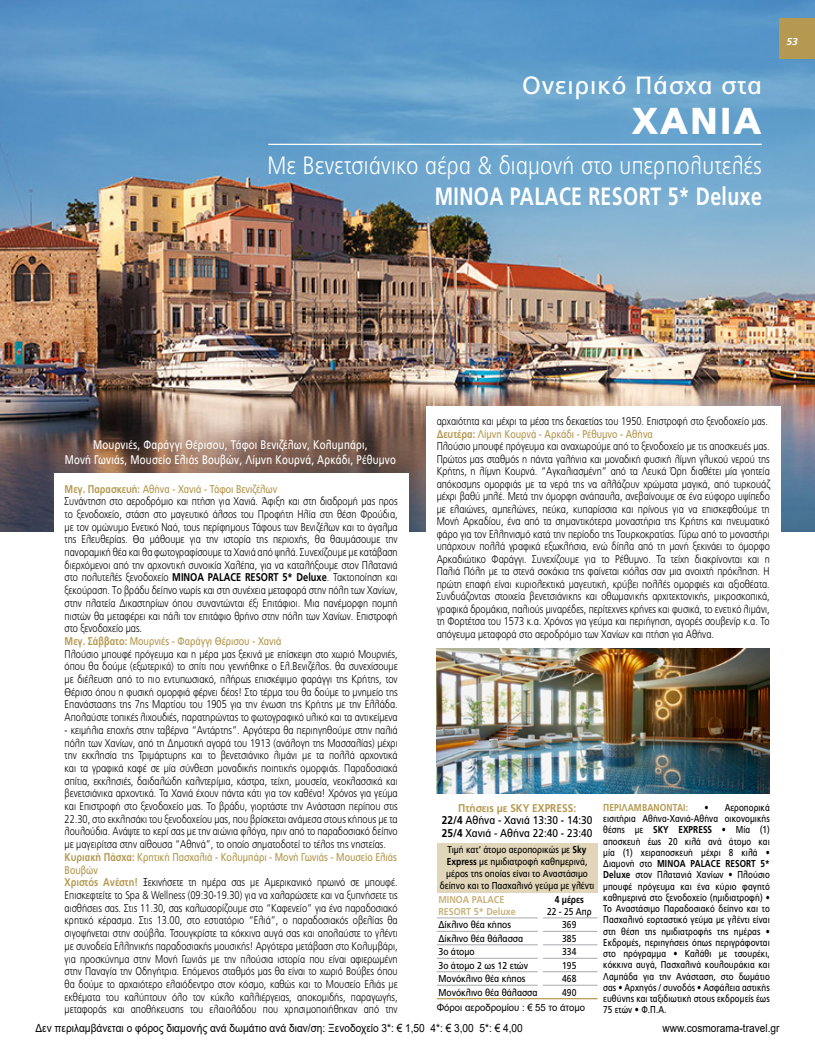
<style>
.page{position:relative;width:815px;height:1063px;background:#fff}
.page>*{position:absolute;margin:0;border:0;box-sizing:border-box;transform-origin:0 0}
.t1{font:900 37.5px "PF Catalog";color:#fff}
.t2{font:300 25px "PF Catalog";letter-spacing:.02em;color:#fff;scale:.85 1}
.t3{font:700 25px "PF Catalog";letter-spacing:.02em;color:#fff;scale:.78 1}
.t4{font:25px "PF Catalog";letter-spacing:.04em;color:#fff}
.t5{font:12.5px/15px "PF Catalog";letter-spacing:.02em;color:#fff;text-align:center;scale:.8 1}
.t6{font:300 11.25px/12.8px "PF Catalog";color:#000;scale:.82 1}
.t7{font:11.25px "Arial";color:#000;scale:.9 1}
.t8{font:11.25px/12.5px "PF Catalog";color:#000;text-align:center;scale:.9 1}
.t9{font:10px/11.2px "PF Catalog";color:#000;text-align:justify;scale:.82 1}
.t10{font:10px/12px "PF Catalog";color:#000;text-align:center;scale:.85 1}
.t11{font:10px "PF Catalog";color:#000;scale:.88 1}
.t12{font:10px "Arial";color:#000;scale:.95 1}
.t13{font:700 10px/12px "PF Catalog";color:#c7b37c;scale:.9 1}
.t14{font:700 10px "PF Catalog";letter-spacing:.01em;color:#b59951;scale:.85 1}
.t15{font:700 10px "PF Catalog";color:#000;scale:.85 1}
.t16{font:italic 700 10px "PF Catalog";color:#fff}
.s1{font-weight:700;color:#b59951}
.s2{font-weight:400;color:#b59951}
.s3{font-weight:700}
</style>
<div class="page">
<img style="left:0;top:0;width:815px;height:531px">
<div style="left:780px;top:18px;width:35px;height:40px;background:#b59951"></div>
<div style="left:54px;top:474px;width:354px;height:544px;background:#fff"></div>
<div style="left:426px;top:406px;width:354px;height:136px;background:#fff"></div>
<img style="left:437px;top:648px;width:333px;height:145px">
<div style="left:437px;top:843px;width:161px;height:50px;background:#e1d6b9"></div>
<svg style="left:437px;top:917px;width:161px;height:68px"></svg>
<hr style="left:437px;top:918px;width:101px;height:1px;background:#a7a9ac">
<hr style="left:543px;top:918px;width:55px;height:1px;background:#a7a9ac">
<hr style="left:437px;top:931px;width:101px;height:1px;background:#a7a9ac">
<hr style="left:543px;top:931px;width:55px;height:1px;background:#a7a9ac">
<hr style="left:437px;top:945px;width:101px;height:1px;background:#a7a9ac">
<hr style="left:543px;top:945px;width:55px;height:1px;background:#a7a9ac">
<hr style="left:437px;top:958px;width:101px;height:1px;background:#a7a9ac">
<hr style="left:543px;top:958px;width:55px;height:1px;background:#a7a9ac">
<hr style="left:437px;top:971px;width:101px;height:1px;background:#a7a9ac">
<hr style="left:543px;top:971px;width:55px;height:1px;background:#a7a9ac">
<hr style="left:437px;top:985px;width:101px;height:1px;background:#a7a9ac">
<hr style="left:543px;top:985px;width:55px;height:1px;background:#a7a9ac">
<div style="left:538px;top:893px;width:5px;height:25px;background:#fff"></div>
<div style="left:538px;top:918px;width:5px;height:13px;background:#fff"></div>
<div style="left:538px;top:931px;width:5px;height:14px;background:#fff"></div>
<div style="left:538px;top:945px;width:5px;height:13px;background:#fff"></div>
<div style="left:538px;top:958px;width:5px;height:14px;background:#fff"></div>
<div style="left:538px;top:972px;width:5px;height:13px;background:#fff"></div>
<hr style="left:437px;top:998px;width:103px;height:1px;background:#b59951">
<hr style="left:540px;top:998px;width:58px;height:1px;background:#b59951">
<hr style="left:268px;top:144px;width:494px;height:1px;background:#fff">
<h2 class="t4" style="left:522px;top:71px;width:241px">Ονειρικό Πάσχα στα</h2>
<h1 class="t1" style="left:632px;top:99px;width:132px">ΧΑΝΙΑ</h1>
<h2 class="t2" style="left:268px;top:151px;width:583px">Με Βενετσιάνικο αέρα &amp; διαμονή στο υπερπολυτελές</h2>
<h2 class="t3" style="left:435px;top:182px;width:421px">MINOA PALACE RESORT 5* Deluxe</h2>
<p class="t16" style="left:786px;top:36px;width:15px">53</p>
<p class="t6" style="left:437px;top:415px;width:408px">αρχαιότητα και μέχρι τα μέσα της δεκαετίας του 1950. Επιστροφή στο ξενοδοχείο μας.<br><span class="s1">Δευτέρα:</span> <span class="s2">Λίμνη Κουρνά - Αρκάδι - Ρέθυμνο - Αθήνα<br></span>Πλούσιο μπουφέ πρόγευμα και αναχωρούμε από το ξενοδοχείο με τις αποσκευές μας.<br>Πρώτος μας σταθμός η πάντα γαλήνια και μοναδική φυσική λίμνη γλυκού νερού της Κρήτης, η λίμνη Κουρνά. “Αγκαλιασμένη” από τα Λευκά Όρη διαθέτει μία γοητεία απόκοσμης ομορφιάς με τα νερά της να αλλάζουν χρώματα μαγικά, από τυρκουάζ μέχρι βαθύ μπλέ. Μετά την όμορφη ανάπαυλα, ανεβαίνουμε σε ένα εύφορο υψίπεδο με ελαιώνες, αμπελώνες, πεύκα, κυπαρίσσια και πρίνους για να επισκεφθούμε τη Μονή Αρκαδίου, ένα από τα σημαντικότερα μοναστήρια της Κρήτης και πνευματικό φάρο για τον Ελληνισμό κατά την περίοδο της Τουρκοκρατίας. Γύρω από το μοναστήρι υπάρχουν πολλά γραφικά εξωκλήσια, ενώ δίπλα από τη μονή ξεκινάει το όμορφο Αρκαδιώτικο Φαράγγι. Συνεχίζουμε για το Ρέθυμνο. Τα τείχη διακρίνονται και η Παλιά Πόλη με τα στενά σοκάκια της φαίνεται κιόλας σαν μια ανοιχτή πρόκληση. Η πρώτη επαφή είναι κυριολεκτικά μαγευτική, κρύβει πολλές ομορφιές και αξιοθέατα.<br>Συνδυάζοντας στοιχεία βενετσιάνικης και οθωμανικής αρχιτεκτονικής, μικροσκοπικά, γραφικά δρομάκια, παλιούς μιναρέδες, περίτεχνες κρήνες και φυσικά, το ενετικό λιμάνι, τη Φορτέτσα του 1573 κ.α. Χρόνος για γεύμα και περιήγηση, αγορές σουβενίρ κ.α. Το απόγευμα μεταφορά στο αεροδρόμιο των Χανίων και πτήση για Αθήνα.</p>
<p class="t5" style="left:65px;top:438px;width:416px">Μουρνιές, Φαράγγι Θέρισου, Τάφοι Βενιζέλων, Κολυμπάρι,<br>Μονή Γωνιάς, Μουσείο Ελιάς Βουβών, Λίμνη Κουρνά, Αρκάδι, Ρέθυμνο</p>
<p class="t6" style="left:65px;top:482px;width:408px"><span class="s1">Μεγ. Παρασκευή:</span> <span class="s2">Αθήνα - Χανιά - Τάφοι Βενιζέλων<br></span>Συνάντηση στο αεροδρόμιο και πτήση για Χανιά. Άφιξη και στη διαδρομή μας προς το ξενοδοχείο, στάση στο μαγευτικό άλσος του Προφήτη Ηλία στη θέση Φρούδια, με τον ομώνυμο Ενετικό Ναό, τους περίφημους Τάφους των Βενιζέλων και το άγαλμα της Ελευθερίας. Θα μάθουμε για την ιστορία της περιοχής, θα θαυμάσουμε την πανοραμική θέα και θα φωτογραφίσουμε τα Χανιά από ψηλά. Συνεχίζουμε με κατάβαση διερχόμενοι από την αρχοντική συνοικία Χαλέπα, για να καταλήξουμε στον Πλατανιά στο πολυτελές ξενοδοχείο <span class="s3">MINOA PALACE RESORT 5* Deluxe</span>. Τακτοποίηση και ξεκούραση. Tο βράδυ δείπνο νωρίς και στη συνέχεια μεταφορά στην πόλη των Χανίων, στην πλατεία Δικαστηρίων όπου συναντώνται έξι Επιτάφιοι. Μια πανέμορφη πομπή πιστών θα μεταφέρει και πάλι τον επιτάφιο θρήνο στην πόλη των Χανίων. Επιστροφή στο ξενοδοχείο μας.<br><span class="s1">Μεγ. Σάββατο:</span> <span class="s2">Μουρνιές - Φαράγγι Θέρισου - Χανιά<br></span>Πλούσιο μπουφέ πρόγευμα και η μέρα μας ξεκινά με επίσκεψη στο χωριό Μουρνιές, όπου θα δούμε (εξωτερικά) το σπίτι που γεννήθηκε ο Ελ.Βενιζέλος. θα συνεχίσουμε με διέλευση από το πιο εντυπωσιακό, πλήρως επισκέψιμο φαράγγι της Κρήτης, τον Θέρισο όπου η φυσική ομορφιά φέρνει δέος! Στο τέρμα του θα δούμε το μνημείο της Επανάστασης της 7ης Μαρτίου του 1905 για την ένωση της Κρήτης με την Ελλάδα.<br>Απολαύστε τοπικές λιχουδιές, παρατηρώντας το φωτογραφικό υλικό και τα αντικείμενα</p>
<p class="t6" style="left:65px;top:724px;width:408px">- κειμήλια εποχής στην ταβέρνα “Αντάρτης”. Αργότερα θα περιηγηθούμε στην παλιά πόλη των Χανίων, από τη Δημοτική αγορά του 1913 (ανάλογη της Μασσαλίας) μέχρι την εκκλησία της Τριμάρτυρης και το βενετσιάνικο λιμάνι με τα πολλά αρχοντικά και τα γραφικά καφέ σε μία σύνθεση μοναδικής ποιητικής ομορφιάς. Παραδοσιακά σπίτια, εκκλησιές, δαιδαλώδη καλντερίμια, κάστρα, τείχη, μουσεία, νεοκλασσικά και βενετσιάνικα αρχοντικά. Τα Χανιά έχουν πάντα κάτι για τον καθένα! Χρόνος για γεύμα και Επιστροφή στο ξενοδοχείο μας. Το βράδυ, γιορτάστε την Ανάσταση περίπου στις 22.30, στο εκκλησάκι του ξενοδοχείου μας, που βρίσκεται ανάμεσα στους κήπους με τα λουλούδια. Ανάψτε το κερί σας με την αιώνια φλόγα, πριν από το παραδοσιακό δείπνο με μαγειρίτσα στην αίθουσα “Αθηνά”, το οποίο σηματοδοτεί το τέλος της νηστείας.<br><span class="s1">Κυριακή Πάσχα:</span> <span class="s2">Κρητική Πασχαλιά - Κολυμπάρι - Μονή Γωνιάς - Μουσείο Ελιάς Βουβών<br></span><span class="s1">Χριστός Ανέστη!</span> Ξεκινήσετε τη ημέρα σας με Αμερικανικό πρωινό σε μπουφέ.<br>Επισκεφτείτε το Spa &amp; Wellness (09:30-19.30) για να χαλαρώσετε και να ξυπνήσετε τις αισθήσεις σας. Στις 11.30, σας καλωσορίζουμε στο “Καφενείο” για ένα παραδοσιακό κρητικό κέρασμα. Στις 13.00, στο εστιατόριο “Ελιά”, ο παραδοσιακός οβελίας θα σιγοψήνεται στην σούβλα. Τσουγκρίστε τα κόκκινα αυγά σας και απολαύστε το γλέντι με συνοδεία Ελληνικής παραδοσιακής μουσικής! Αργότερα μετάβαση στο Κολυμβάρι, για προσκύνημα στην Μονή Γωνιάς με την πλούσια ιστορία που είναι αφιερωμένη στην Παναγία την Οδηγήτρια. Επόμενος σταθμός μας θα είναι το χωριό Βούβες όπου θα δούμε το αρχαιότερο ελαιόδεντρο στον κόσμο, καθώς και το Μουσείο Ελιάς με εκθέματα του καλύπτουν όλο τον κύκλο καλλιέργειας, αποκομιδής, παραγωγής, μεταφοράς και αποθήκευσης του ελαιολάδου που χρησιμοποιήθηκαν από την</p>
<p class="t8" style="left:442px;top:802px;width:169px"><span class="s1">Πτήσεις με SKY EXPRESS:<br></span><span class="s3">22/4</span> Αθήνα - Χανιά 13:30 - 14:30<br><span class="s3">25/4</span> Χανιά - Αθήνα 22:40 - 23:40</p>
<p class="t9" style="left:603px;top:802px;width:205px;text-indent:101px">• Αεροπορικά εισιτήρια Αθήνα-Χανιά-Αθήνα οικονομικής θέσης με <span class="s3">SKY EXPRESS</span> • Μία (1) αποσκευή έως 20 κιλά ανά άτομο και μία (1) χειραποσκευή μέχρι 8 κιλά • Διαμονή στο <span class="s3">MINOA PALACE RESORT 5* Deluxe</span> στον Πλατανιά Χανίων • Πλούσιο μπουφέ πρόγευμα και ένα κύριο φαγητό καθημερινά στο ξενοδοχείο (ημιδιατροφή) • Το Αναστάσιμο Παραδοσιακό δείπνο και το Πασχαλινό εορταστικό γεύμα με γλέντι είναι στη θέση της ημιδιατροφής της ημέρας • Εκδρομές, περιηγήσεις όπως περιγράφονται στο πρόγραμμα • Καλάθι με τσουρέκι, κόκκινα αυγά, Πασχαλινά κουλουράκια και Λαμπάδα για την Ανάσταση, στο δωμάτιο σας • Αρχηγός / συνοδός • Ασφάλεια αστικής ευθύνης και ταξιδιωτική στους εκδρομείς έως 75 ετών • Φ.Π.Α.</p>
<p class="t14" style="left:603px;top:802px;width:101px">ΠΕΡΙΛΑΜΒΆΝΟΝΤΑΙ:</p>
<p class="t10" style="left:440px;top:843px;width:183px">Τιμή κατ’ άτομο αεροπορικώς με <span class="s3">Sky Express</span> με ημιδιατροφή καθημερινά, μέρος της οποίας είναι το Αναστάσιμο δείπνο και το Πασχαλινό γεύμα με γλέντι</p>
<p class="t13" style="left:438px;top:894px;width:87px">MINOA PALACE<br>RESORT 5* Deluxe</p>
<p class="t15" style="left:555px;top:894px;width:36px">4 μέρες</p>
<p class="t10" style="left:547px;top:906px;width:54px">22 - 25 Απρ</p>
<p class="t11" style="left:438px;top:919px;width:84px">Δίκλινο θέα κήπος</p>
<p class="t10" style="left:562px;top:919px;width:18px">369</p>
<p class="t11" style="left:438px;top:933px;width:98px">Δίκλινο θέα θάλασσα</p>
<p class="t10" style="left:562px;top:933px;width:18px">385</p>
<p class="t11" style="left:438px;top:946px;width:43px">3ο άτομο</p>
<p class="t10" style="left:562px;top:946px;width:18px">334</p>
<p class="t11" style="left:438px;top:960px;width:103px">3ο άτομο 2 ως 12 ετών</p>
<p class="t10" style="left:562px;top:959px;width:18px">195</p>
<p class="t11" style="left:438px;top:973px;width:100px">Μονόκλινο θέα κήπος</p>
<p class="t10" style="left:562px;top:973px;width:18px">468</p>
<p class="t11" style="left:438px;top:986px;width:114px">Μονόκλινο θέα θάλασσα</p>
<p class="t10" style="left:562px;top:986px;width:18px">490</p>
<p class="t12" style="left:437px;top:1000px;width:158px">Φόροι αεροδρομίου : € 55 το άτομο</p>
<p class="t7" style="left:35px;top:1020px;width:543px">Δεν περιλαμβάνεται ο φόρος διαμονής ανά δωμάτιο ανά διαν/ση: Ξενοδοχείο 3*: € 1,50 4*: € 3,00 5*: € 4,00</p>
<p class="t7" style="left:663px;top:1020px;width:132px">www.cosmorama-travel.gr</p>
</div>
